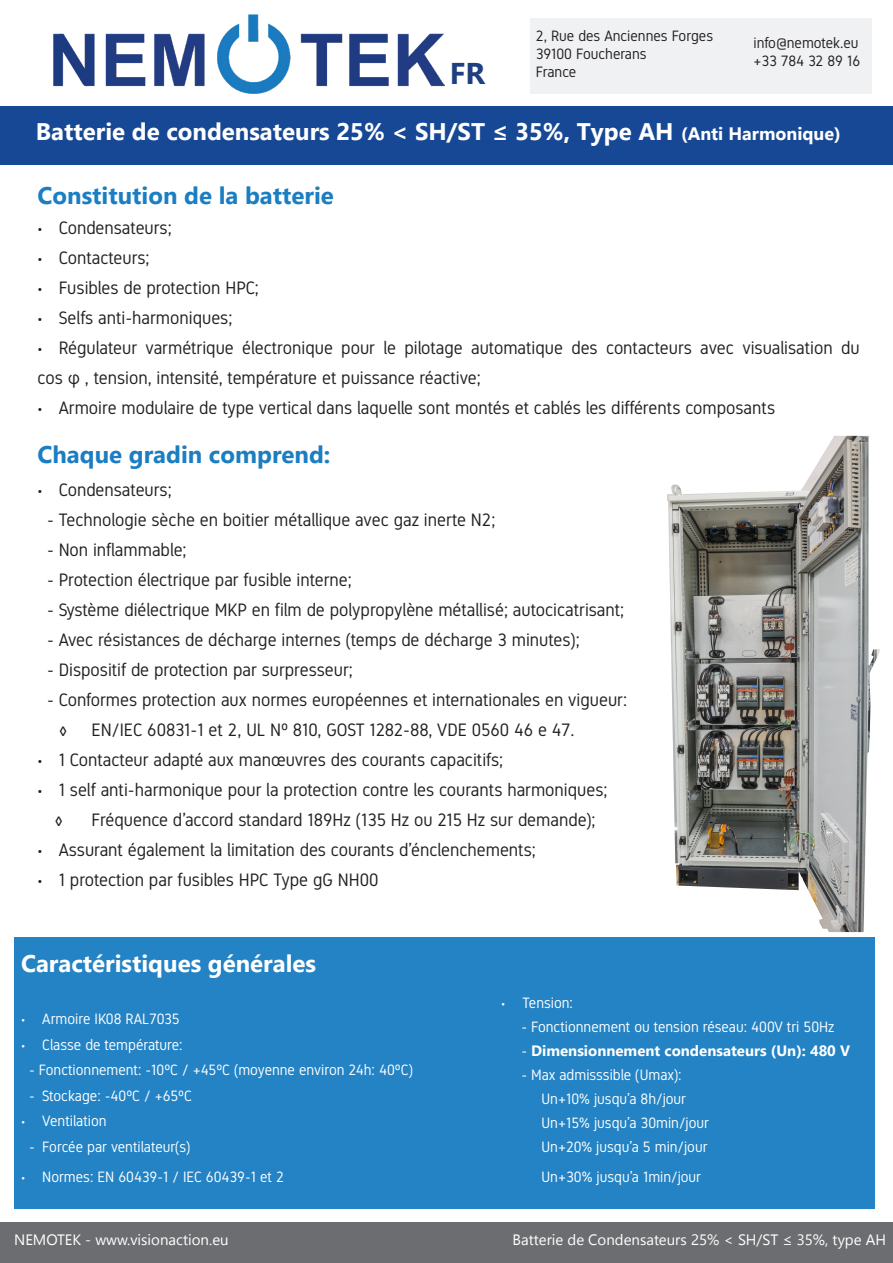
<style>
.page{position:relative;width:893px;height:1263px;background:#fff}
.page>*{position:absolute;margin:0;border:0;box-sizing:border-box;transform-origin:0 0}
.t1{font:700 30px "Gadugi";color:#1e4080}
.t2{font:700 24px "Gadugi";color:#fff}
.t3{font:700 24px "Gadugi";color:#1b7ec2}
.t4{font:18px/30px "Gidole";color:#231f20}
.t5{font:15px "Gidole";color:#fff}
.t6{font:15px "Gidole";color:#231f20}
.t7{font:15px "Gadugi";color:#fff}
.t8{font:700 15px "Gadugi";color:#fff}
.s1{font-size:18px}
.s2{font-family:"Gidole";font-weight:400}
</style>
<div class="page">
<div style="left:0;top:106px;width:893px;height:59px;background:#174895"></div>
<img style="left:53px;top:14px;width:391px;height:80px">
<div style="left:0;top:1222px;width:893px;height:41px;background:#6c6d70"></div>
<img style="left:667px;top:436px;width:213px;height:496px">
<div style="left:14px;top:937px;width:860px;height:272px;background:#2383c5"></div>
<div style="left:530px;top:18px;width:342px;height:76px;background:#f0f1f2"></div>
<p class="t1" style="left:450px;top:55px;width:37px">FR</p>
<p class="t6" style="left:536px;top:27px;width:179px">2, Rue des Anciennes Forges</p>
<p class="t6" style="left:536px;top:45px;width:112px">39100 Foucherans</p>
<p class="t6" style="left:536px;top:63px;width:42px">France</p>
<p class="t6" style="left:753px;top:34px;width:107px">info@nemotek.eu</p>
<p class="t6" style="left:753px;top:52px;width:108px">+33 784 32 89 16</p>
<p class="t2" style="left:36px;top:117px;width:806px">Batterie de condensateurs 25% &lt; SH/ST ≤ 35%, Type AH <span class="s1">(Anti Harmonique)</span></p>
<p class="t3" style="left:38px;top:181px;width:298px">Constitution de la batterie</p>
<p class="t4" style="left:38px;top:213px;width:136px">• Condensateurs;</p>
<p class="t4" style="left:38px;top:243px;width:114px">• Contacteurs;</p>
<p class="t4" style="left:38px;top:273px;width:223px">• Fusibles de protection HPC;</p>
<p class="t4" style="left:38px;top:303px;width:196px">• Selfs anti-harmoniques;</p>
<p class="t4" style="left:38px;top:333px;width:824px">• Régulateur varmétrique électronique pour le pilotage automatique des contacteurs avec visualisation du cos ф , tension, intensité, température et puissance réactive;</p>
<p class="t4" style="left:38px;top:393px;width:739px">• Armoire modulaire de type vertical dans laquelle sont montés et cablés les différents composants</p>
<p class="t3" style="left:38px;top:440px;width:294px">Chaque gradin comprend:</p>
<p class="t4" style="left:38px;top:474px;width:136px">• Condensateurs;</p>
<p class="t4" style="left:47px;top:504px;width:450px">- Technologie sèche en boitier métallique avec gaz inerte N2;</p>
<p class="t4" style="left:47px;top:534px;width:141px">- Non inflammable;</p>
<p class="t4" style="left:47px;top:564px;width:306px">- Protection électrique par fusible interne;</p>
<p class="t4" style="left:47px;top:594px;width:579px">- Système diélectrique MKP en film de polypropylène métallisé; autocicatrisant;</p>
<p class="t4" style="left:47px;top:624px;width:534px">- Avec résistances de décharge internes (temps de décharge 3 minutes);</p>
<p class="t4" style="left:47px;top:654px;width:307px">- Dispositif de protection par surpresseur;</p>
<p class="t4" style="left:47px;top:684px;width:581px">- Conformes protection aux normes européennes et internationales en vigueur:</p>
<p class="t4" style="left:59px;top:714px;width:10px">◊</p>
<p class="t4" style="left:92px;top:714px;width:484px">EN/IEC 60831-1 et 2, UL Nº 810, GOST 1282-88, VDE 0560 46 e 47.</p>
<p class="t4" style="left:38px;top:744px;width:467px">• 1 Contacteur adapté aux manœuvres des courants capacitifs;</p>
<p class="t4" style="left:38px;top:774px;width:572px">• 1 self anti-harmonique pour la protection contre les courants harmoniques;</p>
<p class="t4" style="left:55px;top:804px;width:10px">◊</p>
<p class="t4" style="left:92px;top:804px;width:506px">Fréquence d’accord standard 189Hz (135 Hz ou 215 Hz sur demande);</p>
<p class="t4" style="left:38px;top:834px;width:500px">• Assurant également la limitation des courants d’énclenchements;</p>
<p class="t4" style="left:38px;top:864px;width:343px">• 1 protection par fusibles HPC Type gG NH00</p>
<p class="t2" style="left:21px;top:949px;width:296px">Caractéristiques générales</p>
<p class="t5" style="left:21px;top:1010px;width:160px">• Armoire IK08 RAL7035</p>
<p class="t5" style="left:21px;top:1035px;width:163px">• Classe de température:</p>
<p class="t5" style="left:29px;top:1061px;width:385px">- Fonctionnement: -10ºC / +45ºC (moyenne environ 24h: 40ºC)</p>
<p class="t5" style="left:29px;top:1086px;width:164px">- Stockage: -40ºC / +65ºC</p>
<p class="t5" style="left:21px;top:1112px;width:87px">• Ventilation</p>
<p class="t5" style="left:29px;top:1137px;width:163px">- Forcée par ventilateur(s)</p>
<p class="t5" style="left:21px;top:1167px;width:264px">• Normes: EN 60439-1 / IEC 60439-1 et 2</p>
<p class="t5" style="left:501px;top:994px;width:73px">• Tension:</p>
<p class="t5" style="left:521px;top:1018px;width:314px">- Fonctionnement ou tension réseau: 400V tri 50Hz</p>
<p class="t8" style="left:521px;top:1042px;width:330px"><span class="s2">-</span> Dimensionnement condensateurs (Un): 480 V</p>
<p class="t5" style="left:521px;top:1066px;width:162px">- Max admisssible (Umax):</p>
<p class="t5" style="left:542px;top:1090px;width:146px">Un+10% jusqu’a 8h/jour</p>
<p class="t5" style="left:542px;top:1114px;width:169px">Un+15% jusqu’a 30min/jour</p>
<p class="t5" style="left:542px;top:1138px;width:167px">Un+20% jusqu’a 5 min/jour</p>
<p class="t5" style="left:542px;top:1168px;width:161px">Un+30% jusqu’a 1min/jour</p>
<p class="t7" style="left:14px;top:1230px;width:216px">NEMOTEK - www.visionaction.eu</p>
<p class="t7" style="left:513px;top:1230px;width:375px">Batterie de Condensateurs 25% &lt; SH/ST ≤ 35%, type AH</p>
</div>
